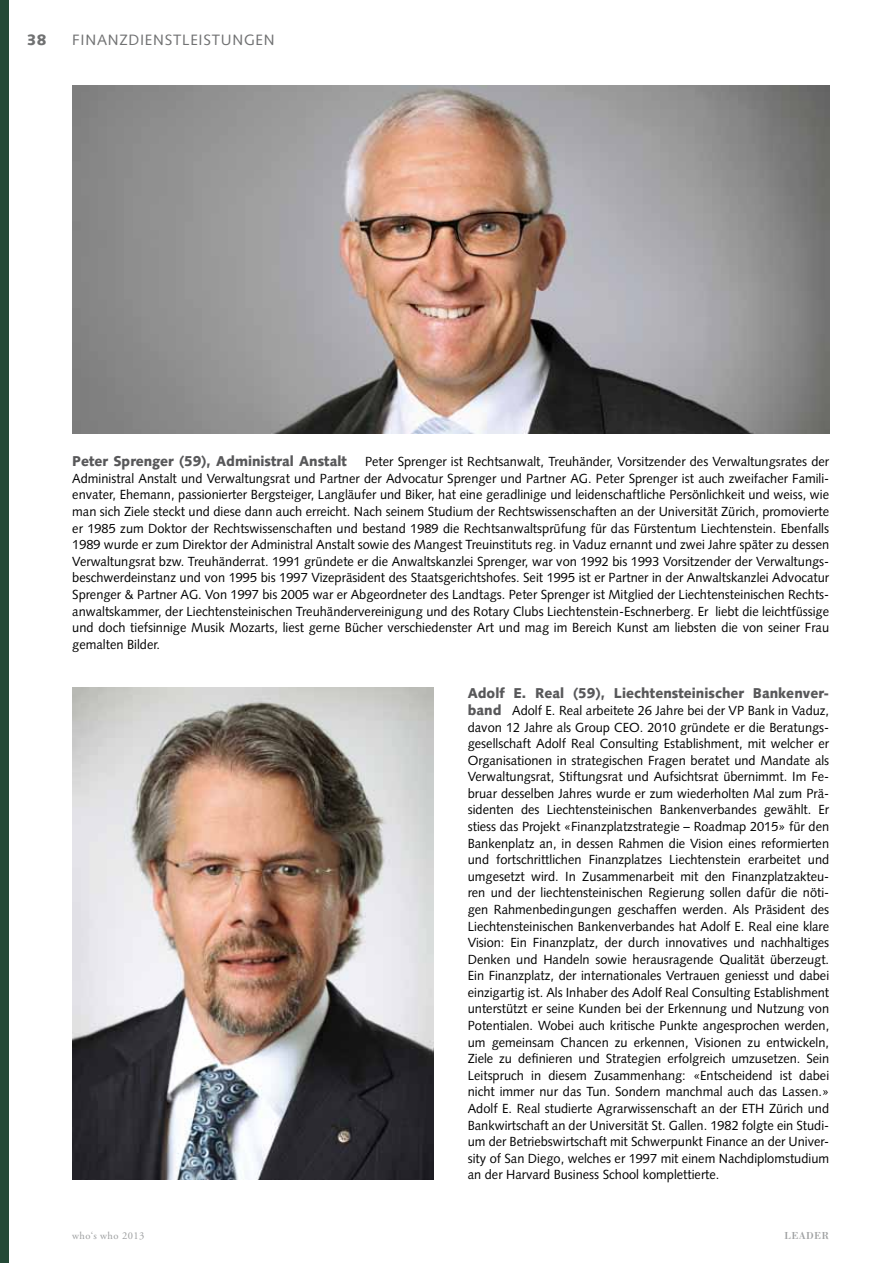
<style>
.page{position:relative;width:893px;height:1263px;background:#fff}
.page>*{position:absolute;margin:0;border:0;box-sizing:border-box;transform-origin:0 0}
.t1{font:15px "Syntax";letter-spacing:.05em;color:#707172}
.t2{font:900 15px "Syntax";color:#707172}
.t3{font:900 14.25px "Syntax";color:#58585a;scale:.95 1}
.t4{font:13.2px/16.6px "Syntax";color:#000;text-align:justify}
.t5{font:10.5px "Adobe Garamond Pro";letter-spacing:.04em;color:#9c9e9f}
.t6{font:10.5px "Bodoni";letter-spacing:.04em;color:#9c9e9f}
.s1{font-weight:900;font-size:14.25px;color:#58585a}
</style>
<div class="page">
<div style="left:0;top:0;width:9px;height:1263px;background:#244936"></div>
<img style="left:72px;top:85px;width:757px;height:348px">
<img style="left:72px;top:688px;width:362px;height:491px">
<p class="t2" style="left:27px;top:31px;width:21px">38</p>
<p class="t1" style="left:72px;top:31px;width:204px">FINANZDIENSTLEISTUNGEN</p>
<p class="t3" style="left:72px;top:453px;width:291px">Peter Sprenger (59), Administral Anstalt</p>
<p class="t4" style="left:72px;top:453px;width:758px;text-indent:293px">Peter Sprenger ist Rechtsanwalt, Treuhänder, Vorsitzender des Verwaltungsrates der Administral Anstalt und Verwaltungsrat und Partner der Advocatur Sprenger und Partner AG. Peter Sprenger ist auch zweifacher Famili&shy;envater, Ehemann, passionierter Bergsteiger, Langläufer und Biker, hat eine geradlinige und leidenschaftliche Persönlichkeit und weiss, wie man sich Ziele steckt und diese dann auch erreicht. Nach seinem Studium der Rechtswissenschaften an der Universität Zürich, promovierte er 1985 zum Doktor der Rechtswissenschaften und bestand 1989 die Rechtsanwaltsprüfung für das Fürstentum Liechtenstein. Ebenfalls 1989 wurde er zum Direktor der Administral Anstalt sowie des Mangest Treuinstituts reg. in Vaduz ernannt und zwei Jahre später zu dessen Verwaltungsrat bzw. Treuhänderrat. 1991 gründete er die Anwaltskanzlei Sprenger, war von 1992 bis 1993 Vorsitzender der Verwaltungs&shy;beschwerdeinstanz und von 1995 bis 1997 Vizepräsident des Staatsgerichtshofes. Seit 1995 ist er Partner in der Anwaltskanzlei Advocatur Sprenger &amp; Partner AG. Von 1997 bis 2005 war er Abgeordneter des Landtags. Peter Sprenger ist Mitglied der Liechtensteinischen Rechts&shy;anwaltskammer, der Liechtensteinischen Treuhändervereinigung und des Rotary Clubs Liechtenstein-Eschnerberg. Er liebt die leichtfüssige und doch tiefsinnige Musik Mozarts, liest gerne Bücher verschiedenster Art und mag im Bereich Kunst am liebsten die von seiner Frau gemalten Bilder.</p>
<p class="t3" style="left:468px;top:685px;width:382px">Adolf E. Real (59), Liechtensteinischer Bankenver-</p>
<p class="t4" style="left:468px;top:702px;width:363px"><span class="s1">band</span> Adolf E. Real arbeitete 26 Jahre bei der VP Bank in Vaduz, davon 12 Jahre als Group CEO. 2010 gründete er die Beratungs&shy;gesellschaft Adolf Real Consulting Establishment, mit welcher er Organisationen in strategischen Fragen beratet und Mandate als Verwaltungsrat, Stiftungsrat und Aufsichtsrat übernimmt. Im Fe&shy;bruar desselben Jahres wurde er zum wiederholten Mal zum Prä&shy;sidenten des Liechtensteinischen Bankenverbandes gewählt. Er stiess das Projekt «Finanzplatzstrategie – Roadmap 2015» für den Bankenplatz an, in dessen Rahmen die Vision eines reformierten und fortschrittlichen Finanzplatzes Liechtenstein erarbeitet und umgesetzt wird. In Zusammenarbeit mit den Finanzplatzakteu&shy;ren und der liechtensteinischen Regierung sollen dafür die nöti&shy;gen Rahmenbedingungen geschaffen werden. Als Präsident des Liechtensteinischen Bankenverbandes hat Adolf E. Real eine klare Vision: Ein Finanzplatz, der durch innovatives und nachhaltiges Denken und Handeln sowie herausragende Qualität überzeugt.<br>Ein Finanzplatz, der internationales Vertrauen geniesst und dabei einzigartig ist. Als Inhaber des Adolf Real Consulting Establishment unterstützt er seine Kunden bei der Erkennung und Nutzung von Potentialen. Wobei auch kritische Punkte angesprochen werden, um gemeinsam Chancen zu erkennen, Visionen zu entwickeln, Ziele zu definieren und Strategien erfolgreich umzusetzen. Sein Leitspruch in diesem Zusammenhang: «Entscheidend ist dabei nicht immer nur das Tun. Sondern manchmal auch das Lassen.» Adolf E. Real studierte Agrarwissenschaft an der ETH Zürich und Bankwirtschaft an der Universität St. Gallen. 1982 folgte ein Studi&shy;um der Betriebswirtschaft mit Schwerpunkt Finance an der Univer&shy;sity of San Diego, welches er 1997 mit einem Nachdiplomstudium an der Harvard Business School komplettierte.</p>
<p class="t5" style="left:72px;top:1229px;width:74px">who‘s who 2013</p>
<p class="t6" style="left:784px;top:1229px;width:46px">LEADER</p>
</div>
